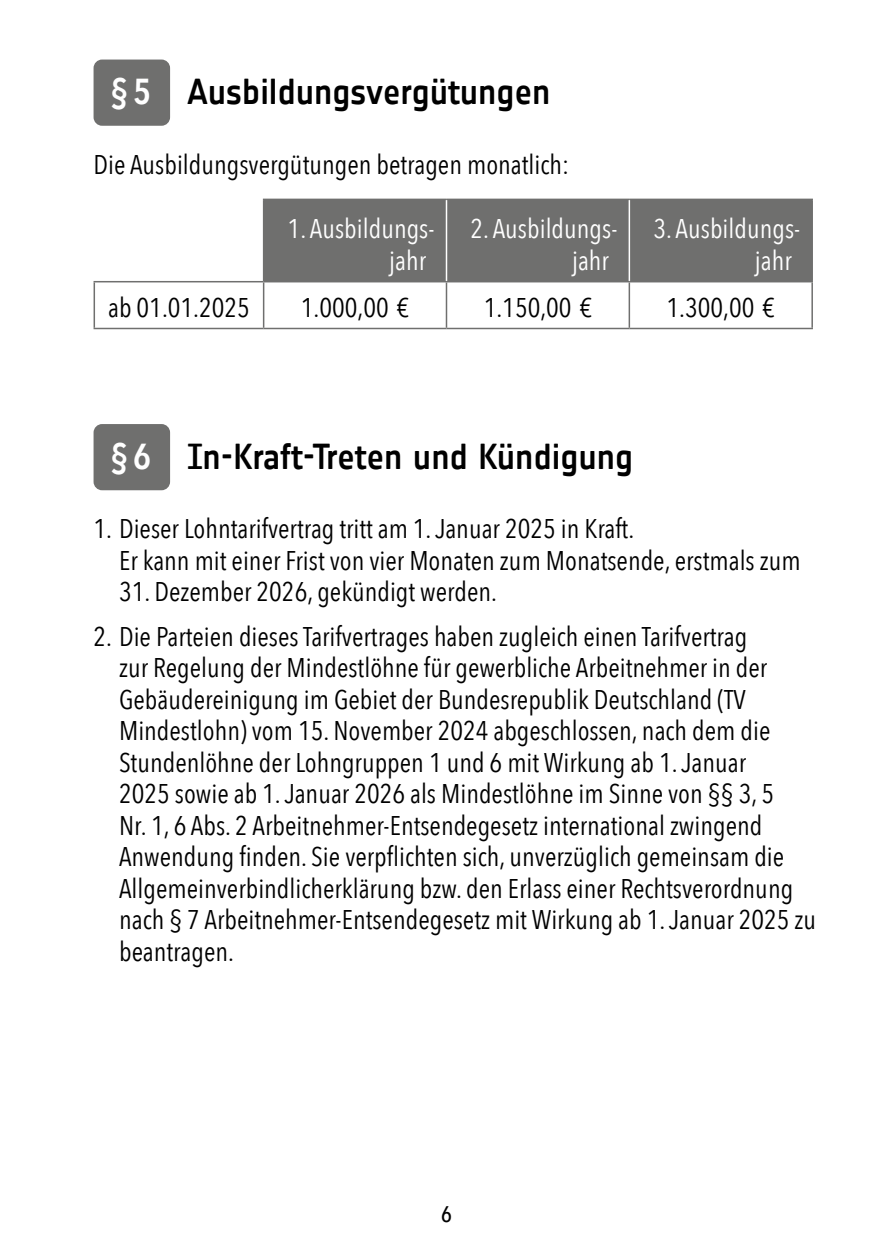
<style>
.page{position:relative;width:893px;height:1259px;background:#fff}
.page>*{position:absolute;margin:0;border:0;box-sizing:border-box;transform-origin:0 0}
.t1{font:500 36px "Notes Soft";letter-spacing:-.005em;color:#000}
.t2{font:27px/31.5px "Avenir Next Condensed";color:#000}
.t3{font:27px/31.5px "Avenir Next Condensed";color:#fff}
.t4{font:500 22.5px "Avenir Next Condensed";color:#000}
.s1{font-family:"Avenir Next Condensed";font-weight:600;color:#fff}
</style>
<div class="page">
<div style="left:94px;top:60px;width:76px;height:66px;background:#6f6f6e;border-radius:9px"></div>
<div style="left:94px;top:424px;width:76px;height:66px;background:#6f6f6e;border-radius:9px"></div>
<div style="left:264px;top:200px;width:547px;height:81px;background:#6f6f6e"></div>
<hr style="left:263px;top:199px;width:183px;height:1px;background:#6f6f6e">
<hr style="left:263px;top:200px;width:1px;height:81px;background:#6f6f6e">
<hr style="left:446px;top:199px;width:183px;height:1px;background:#6f6f6e">
<hr style="left:629px;top:199px;width:184px;height:1px;background:#6f6f6e">
<hr style="left:811px;top:200px;width:2px;height:81px;background:#6f6f6e">
<hr style="left:94px;top:281px;width:170px;height:1px;background:#6f6f6e">
<hr style="left:94px;top:282px;width:1px;height:46px;background:#6f6f6e">
<hr style="left:264px;top:281px;width:182px;height:1px;background:#6f6f6e">
<hr style="left:263px;top:282px;width:1px;height:46px;background:#6f6f6e">
<hr style="left:446px;top:281px;width:183px;height:1px;background:#6f6f6e">
<hr style="left:446px;top:282px;width:1px;height:46px;background:#6f6f6e">
<hr style="left:629px;top:281px;width:184px;height:1px;background:#6f6f6e">
<hr style="left:629px;top:282px;width:1px;height:46px;background:#6f6f6e">
<hr style="left:811px;top:282px;width:2px;height:46px;background:#6f6f6e">
<hr style="left:94px;top:328px;width:170px;height:1px;background:#6f6f6e">
<hr style="left:264px;top:328px;width:182px;height:1px;background:#6f6f6e">
<hr style="left:446px;top:328px;width:183px;height:1px;background:#6f6f6e">
<hr style="left:629px;top:328px;width:184px;height:1px;background:#6f6f6e">
<hr style="left:446px;top:200px;width:1px;height:81px;background:#fff">
<hr style="left:629px;top:200px;width:1px;height:81px;background:#fff">
<h1 class="t1" style="left:111px;top:72px;width:441px"><span class="s1">§5</span> Ausbildungsvergütungen</h1>
<p class="t2" style="left:94px;top:147px;width:477px">Die Ausbildungsvergütungen betragen monatlich:</p>
<p class="t3" style="left:389px;top:212px;width:47px;text-indent:-102px">1. Ausbildungs&shy;jahr</p>
<p class="t3" style="left:572px;top:212px;width:47px;text-indent:-102px">2. Ausbildungs&shy;jahr</p>
<p class="t3" style="left:755px;top:212px;width:47px;text-indent:-102px">3. Ausbildungs&shy;jahr</p>
<p class="t2" style="left:108px;top:291px;width:143px">ab 01.01.2025</p>
<p class="t2" style="left:301px;top:291px;width:110px">1.000,00 €</p>
<p class="t2" style="left:484px;top:291px;width:110px">1.150,00 €</p>
<p class="t2" style="left:667px;top:291px;width:110px">1.300,00 €</p>
<h1 class="t1" style="left:111px;top:436px;width:524px"><span class="s1">§6</span> In-Kraft-Treten und Kündigung</h1>
<p class="t2" style="left:119px;top:512px;width:683px;text-indent:-26px">1. Dieser Lohntarifvertrag tritt am 1. Januar 2025 in Kraft.<br>Er kann mit einer Frist von vier Monaten zum Monatsende, erstmals zum</p>
<p class="t2" style="left:119px;top:575px;width:379px">31. Dezember 2026, gekündigt werden.</p>
<p class="t2" style="left:119px;top:619px;width:699px;text-indent:-26px">2. Die Parteien dieses Tarifvertrages haben zugleich einen Tarifvertrag<br>zur Regelung der Mindestlöhne für gewerbliche Arbeitnehmer in der Gebäudereinigung im Gebiet der Bundesrepublik Deutschland (TV Mindestlohn) vom 15. November 2024 abgeschlossen, nach dem die Stundenlöhne der Lohngruppen 1 und 6 mit Wirkung ab 1. Januar<br>2025 sowie ab 1.Januar 2026 als Mindestlöhne im Sinne von §§ 3, 5<br>Nr. 1, 6 Abs. 2 Arbeitnehmer-Entsendegesetz international zwingend Anwendung finden. Sie verpflichten sich, unverzüglich gemeinsam die Allgemeinverbindlicherklärung bzw. den Erlass einer Rechtsverordnung nach § 7 Arbeitnehmer-Entsendegesetz mit Wirkung ab 1.Januar 2025 zu beantragen.</p>
<p class="t4" style="left:441px;top:1200px;width:12px">6</p>
</div>
